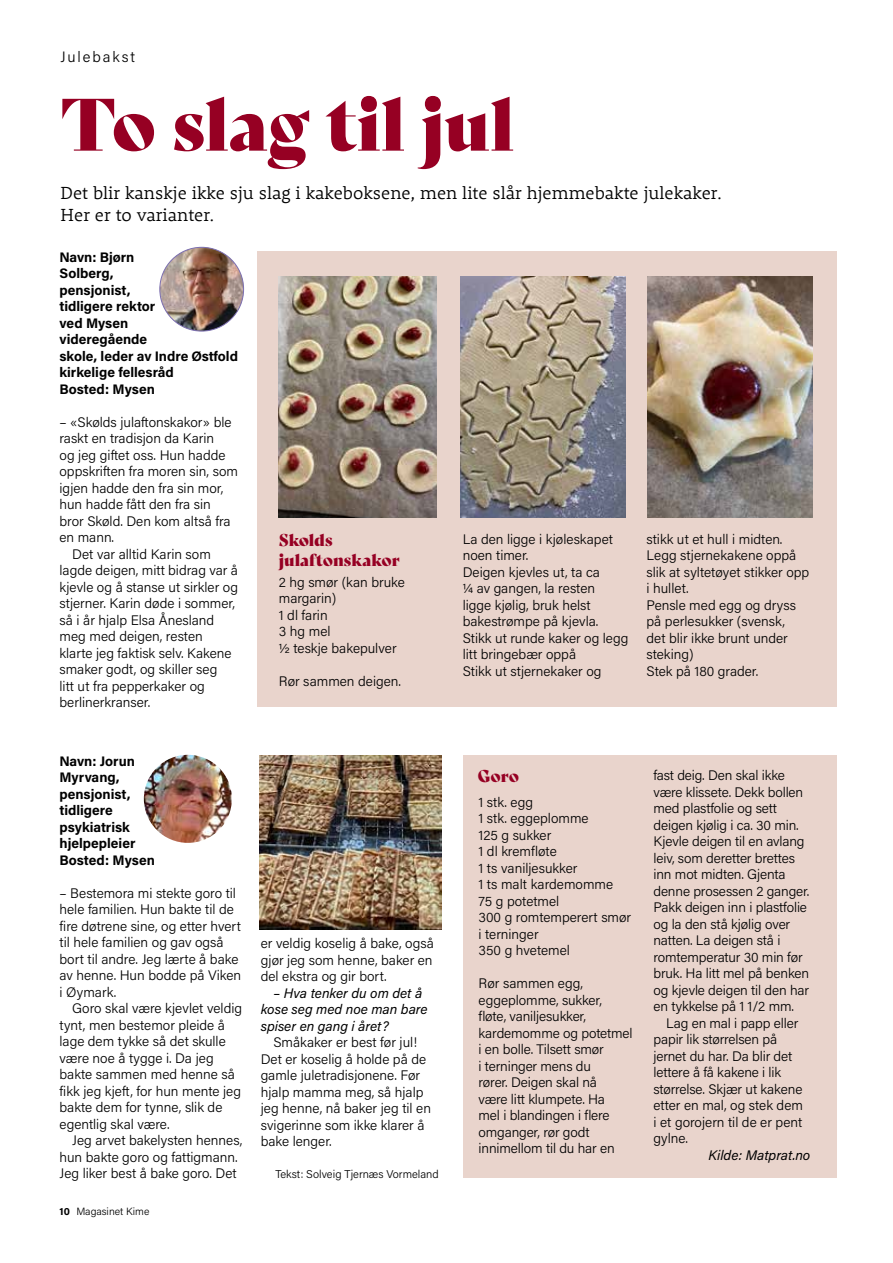
<style>
.page{position:relative;width:893px;height:1263px;background:#fff}
.page>*{position:absolute;margin:0;border:0;box-sizing:border-box;transform-origin:0 0}
.t1{font:72px "Bely Display";color:#960023}
.t2{font:300 18px/21.6px "Rooney";color:#000}
.t3{font:16.5px/19.8px "Bely Display";color:#960023}
.t4{font:300 15px "Acumin Pro";letter-spacing:.125em;color:#000}
.t5{font:300 13.8px/16.5px "Acumin Pro";color:#000}
.t6{font:700 13.8px/16.5px "Acumin Pro";color:#000}
.t7{font:italic 13.8px/16.5px "Acumin Pro";color:#000}
.t8{font:300 11.25px "Acumin Pro";color:#000}
.t9{font:300 10.5px "Acumin Pro";color:#000}
.s1{font-weight:700}
</style>
<div class="page">
<div style="left:257px;top:252px;width:580px;height:455px;background:#e9d4cc"></div>
<div style="left:463px;top:755px;width:374px;height:423px;background:#e9d4cc"></div>
<img style="left:259px;top:755px;width:183px;height:174px">
<img style="left:144px;top:755px;width:88px;height:88px;border-radius:44px">
<img style="left:160px;top:247px;width:84px;height:84px;border-radius:42px">
<img style="left:279px;top:277px;width:158px;height:241px">
<img style="left:460px;top:277px;width:165px;height:241px">
<img style="left:648px;top:277px;width:164px;height:241px">
<p class="t4" style="left:61px;top:46px;width:76px">Julebakst</p>
<h1 class="t1" style="left:61px;top:67px;width:455px">To slag til jul</h1>
<h2 class="t2" style="left:61px;top:181px;width:663px">Det blir kanskje ikke sju slag i kakeboksene, men lite slår hjemmebakte julekaker.<br>Her er to varianter.</h2>
<p class="t6" style="left:60px;top:248px;width:180px">Navn: Bjørn<br>Solberg,<br>pensjonist,<br>tidligere rektor<br>ved Mysen<br>videregående<br>skole, leder av Indre Østfold kirkelige fellesråd<br>Bosted: Mysen</p>
<p class="t5" style="left:60px;top:413px;width:174px">– «Skølds julaftonskakor» ble</p>
<p class="t5" style="left:60px;top:430px;width:156px">raskt en tradisjon da Karin</p>
<p class="t5" style="left:60px;top:446px;width:167px">og jeg giftet oss. Hun hadde</p>
<p class="t5" style="left:60px;top:463px;width:180px">oppskriften fra moren sin, som</p>
<p class="t5" style="left:60px;top:479px;width:166px">igjen hadde den fra sin mor,</p>
<p class="t5" style="left:60px;top:496px;width:153px">hun hadde fått den fra sin</p>
<p class="t5" style="left:60px;top:512px;width:173px">bror Skøld. Den kom altså fra</p>
<p class="t5" style="left:60px;top:529px;width:56px">en mann.</p>
<p class="t5" style="left:72px;top:545px;width:140px">Det var alltid Karin som</p>
<p class="t5" style="left:60px;top:562px;width:180px">lagde deigen, mitt bidrag var å</p>
<p class="t5" style="left:60px;top:578px;width:180px">kjevle og å stanse ut sirkler og</p>
<p class="t5" style="left:60px;top:595px;width:177px">stjerner. Karin døde i sommer,</p>
<p class="t5" style="left:60px;top:611px;width:156px">så i år hjalp Elsa Ånesland</p>
<p class="t5" style="left:60px;top:628px;width:145px">meg med deigen, resten</p>
<p class="t5" style="left:60px;top:644px;width:174px">klarte jeg faktisk selv. Kakene</p>
<p class="t5" style="left:60px;top:661px;width:159px">smaker godt, og skiller seg</p>
<p class="t5" style="left:60px;top:677px;width:147px">litt ut fra pepperkaker og</p>
<p class="t5" style="left:60px;top:694px;width:92px">berlinerkranser.</p>
<p class="t3" style="left:279px;top:529px;width:122px">Skølds julaftonskakor</p>
<p class="t5" style="left:279px;top:573px;width:128px">2 hg smør (kan bruke margarin)<br>1 dl farin<br>3 hg mel<br>½ teskje bakepulver</p>
<p class="t5" style="left:279px;top:672px;width:124px">Rør sammen deigen.</p>
<p class="t6" style="left:60px;top:752px;width:97px">Navn: Jorun<br>Myrvang, pensjonist, tidligere psykiatrisk hjelpepleier<br>Bosted: Mysen</p>
<p class="t5" style="left:60px;top:884px;width:183px">– Bestemora mi stekte goro til hele familien. Hun bakte til de fire døtrene sine, og etter hvert til hele familien og gav også bort til andre. Jeg lærte å bake av henne. Hun bodde på Viken i Øymark.</p>
<p class="t5" style="left:60px;top:1000px;width:184px;text-indent:13px">Goro skal være kjevlet veldig tynt, men bestemor pleide å lage dem tykke så det skulle være noe å tygge i. Da jeg bakte sammen med henne så fikk jeg kjeft, for hun mente jeg bakte dem for tynne, slik de egentlig skal være.</p>
<p class="t5" style="left:60px;top:1132px;width:184px;text-indent:13px">Jeg arvet bakelysten hennes, hun bakte goro og fattigmann.<br>Jeg liker best å bake goro. Det</p>
<p class="t9" style="left:60px;top:1204px;width:91px"><span class="s1">10</span> Magasinet Kime</p>
<p class="t5" style="left:261px;top:934px;width:175px;text-align:justify">er veldig koselig å bake, også gjør jeg som henne, baker en del ekstra og gir bort.</p>
<p class="t7" style="left:261px;top:984px;width:168px;text-indent:13px">– Hva tenker du om det å kose seg med noe man bare spiser en gang i året?</p>
<p class="t5" style="left:261px;top:1033px;width:172px;text-indent:13px">Småkaker er best før jul!<br>Det er koselig å holde på de gamle juletradisjonene. Før hjalp mamma meg, så hjalp jeg henne, nå baker jeg til en svigerinne som ikke klarer å bake lenger.</p>
<p class="t8" style="left:275px;top:1166px;width:165px">Tekst: Solveig Tjernæs Vormeland</p>
<p class="t5" style="left:463px;top:530px;width:167px">La den ligge i kjøleskapet noen timer.<br>Deigen kjevles ut, ta ca<br>¼ av gangen, la resten<br>ligge kjølig, bruk helst bakestrømpe på kjevla.<br>Stikk ut runde kaker og legg litt bringebær oppå<br>Stikk ut stjernekaker og</p>
<p class="t5" style="left:646px;top:530px;width:164px">stikk ut et hull i midten.<br>Legg stjernekakene oppå slik at syltetøyet stikker opp i hullet.<br>Pensle med egg og dryss på perlesukker (svensk,<br>det blir ikke brunt under steking)<br>Stek på 180 grader.</p>
<p class="t3" style="left:478px;top:764px;width:43px">Goro</p>
<p class="t5" style="left:479px;top:793px;width:154px">1 stk. egg<br>1 stk. eggeplomme<br>125 g sukker<br>1 dl kremfløte<br>1 ts vaniljesukker<br>1 ts malt kardemomme<br>75 g potetmel<br>300 g romtemperert smør i terninger<br>350 g hvetemel</p>
<p class="t5" style="left:479px;top:975px;width:156px">Rør sammen egg, eggeplomme, sukker, fløte, vaniljesukker, kardemomme og potetmel i en bolle. Tilsett smør<br>i terninger mens du<br>rører. Deigen skal nå<br>være litt klumpete. Ha<br>mel i blandingen i flere omganger, rør godt innimellom til du har en</p>
<p class="t5" style="left:653px;top:766px;width:157px">fast deig. Den skal ikke være klissete. Dekk bollen med plastfolie og sett deigen kjølig i ca. 30 min.<br>Kjevle deigen til en avlang leiv, som deretter brettes inn mot midten. Gjenta denne prosessen 2 ganger.<br>Pakk deigen inn i plastfolie og la den stå kjølig over natten. La deigen stå i romtemperatur 30 min før bruk. Ha litt mel på benken og kjevle deigen til den har en tykkelse på 1 1/2 mm.</p>
<p class="t5" style="left:653px;top:1014px;width:151px;text-indent:13px">Lag en mal i papp eller papir lik størrelsen på jernet du har. Da blir det lettere å få kakene i lik størrelse. Skjær ut kakene etter en mal, og stek dem i et gorojern til de er pent gylne.</p>
<p class="t7" style="left:708px;top:1146px;width:103px">Kilde: Matprat.no</p>
</div>
